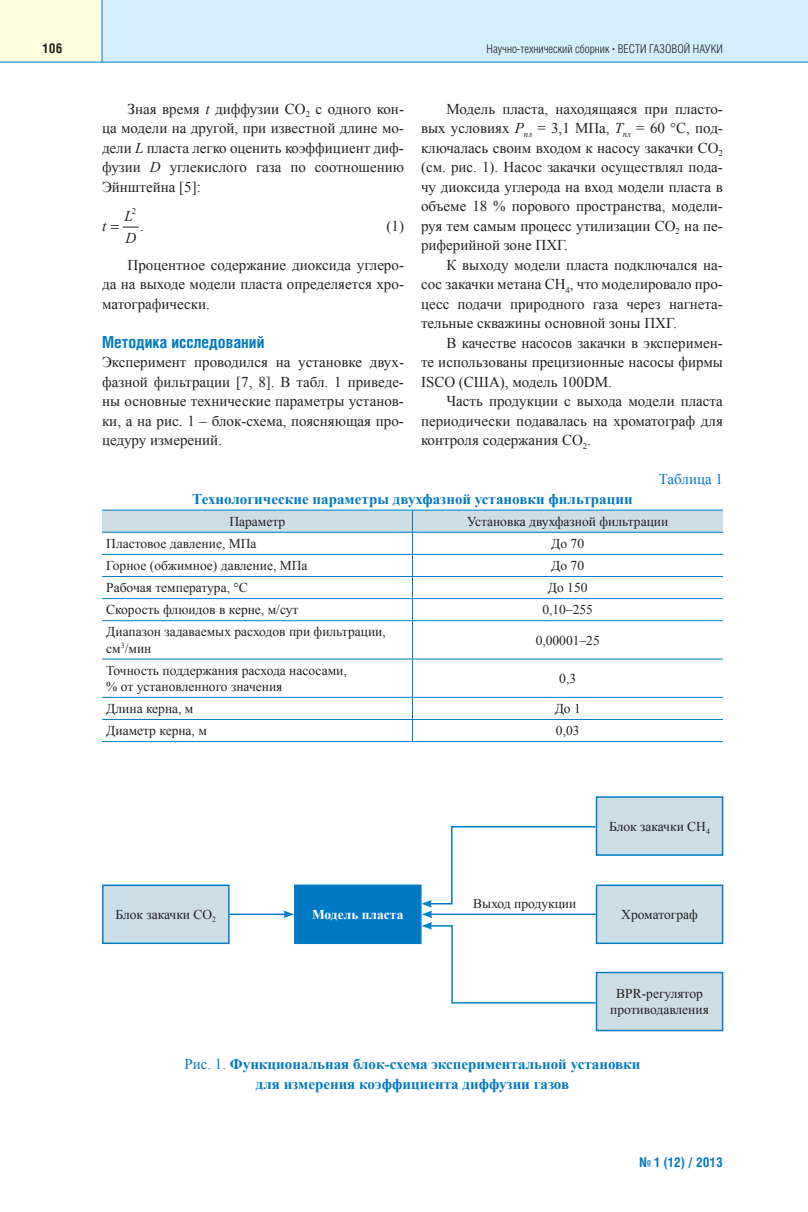
<style>
.page{position:relative;width:808px;height:1212px;background:#fff}
.page>*{position:absolute;margin:0;border:0;box-sizing:border-box;transform-origin:0 0}
.t1{font:700 16.5px "Helios Cond";color:#0079c2}
.t2{font:15px/19.5px "Times New Roman";color:#231f20;text-align:justify}
.t3{font:700 15px/19.5px "Times New Roman";color:#0079c2;text-align:center}
.t4{font:15px "Times New Roman";color:#0079c2}
.t5{font:italic 15px "Times New Roman";color:#231f20}
.t6{font:15px "Times New Roman";color:#231f20}
.t7{font:13.5px/16.2px "Times New Roman";color:#231f20}
.t8{font:700 13.5px "Times New Roman";color:#fff}
.t9{font:700 13.5px "Helios Cond";color:#0079c2}
.t10{font:700 13.5px "Helios Cond";color:#231f20}
.t11{font:300 12px "Helios Cond";color:#231f20}
.t12{font:8.7px "Times New Roman";color:#231f20}
.s1{font-family:"Times New Roman";font-weight:700}
.s2{font-style:italic}
.s3{font-weight:400}
</style>
<div class="page">
<div style="left:102px;top:0;width:706px;height:62px;background:#d4effb"></div>
<div style="left:0;top:0;width:102px;height:62px;background:#fffce0"></div>
<hr style="left:0;top:62px;width:808px;height:1px;background:#0079c2">
<hr style="left:102px;top:0;width:1px;height:62px;background:#0079c2">
<hr style="left:102px;top:620px;width:621px;height:1px;background:#007ec5">
<hr style="left:412px;top:621px;width:1px;height:38px;background:#007ec5">
<hr style="left:102px;top:659px;width:621px;height:1px;background:#007ec5">
<hr style="left:412px;top:659px;width:1px;height:38px;background:#007ec5">
<hr style="left:102px;top:697px;width:621px;height:1px;background:#007ec5">
<hr style="left:102px;top:719px;width:621px;height:1px;background:#007ec5">
<svg style="left:412px;top:698px;width:1px;height:43px"></svg>
<hr style="left:102px;top:741px;width:621px;height:1px;background:#007ec5">
<div style="left:103px;top:885px;width:126px;height:58px;background:#cddde6"></div>
<div style="left:102px;top:885px;width:128px;height:59px;border:2px solid #007ec5"></div>
<div style="left:295px;top:885px;width:126px;height:58px;background:#0079c2"></div>
<div style="left:294px;top:885px;width:127px;height:59px;border:2px solid #007ec5"></div>
<div style="left:596px;top:885px;width:126px;height:58px;background:#cddde6"></div>
<div style="left:596px;top:885px;width:127px;height:59px;border:2px solid #007ec5"></div>
<div style="left:596px;top:973px;width:126px;height:58px;background:#cddde6"></div>
<div style="left:596px;top:972px;width:127px;height:59px;border:2px solid #007ec5"></div>
<div style="left:596px;top:797px;width:126px;height:58px;background:#cddde6"></div>
<div style="left:596px;top:796px;width:127px;height:60px;border:2px solid #007ec5"></div>
<hr style="left:230px;top:914px;width:56px;height:1px;background:#007ec5">
<svg style="left:283px;top:910px;width:11px;height:8px"></svg>
<svg style="left:421px;top:825px;width:176px;height:179px"></svg>
<svg style="left:122px;top:226px;width:16px;height:2px"></svg>
<svg style="left:102px;top:510px;width:621px;height:110px"></svg>
<p class="t10" style="left:42px;top:44px;width:21px">106</p>
<p class="t11" style="left:487px;top:45px;width:238px">Научно-технический сборник <span class="s1">·</span> ВЕСТИ ГАЗОВОЙ НАУКИ</p>
<p class="t2" style="left:102px;top:99px;width:303px;text-indent:26px">Зная время <span class="s2">t</span> диффузии СО<sub>2</sub> с одного кон&shy;ца модели на другой, при известной длине мо&shy;дели <span class="s2">L</span> пласта легко оценить коэффициент диф&shy;фузии <span class="s2">D</span> углекислого газа по соотношению Эйнштейна [5]:</p>
<p class="t12" style="left:132px;top:207px;width:6px">2</p>
<p class="t6" style="left:140px;top:217px;width:5px">.</p>
<p class="t5" style="left:124px;top:208px;width:10px">L</p>
<p class="t2" style="left:386px;top:216px;width:19px">(1)</p>
<p class="t2" style="left:102px;top:255px;width:303px;text-indent:26px">Процентное содержание диоксида углеро&shy;да на выходе модели пласта определяется хро&shy;матографически.</p>
<p class="t1" style="left:102px;top:336px;width:164px">Методика исследований</p>
<p class="t2" style="left:102px;top:352px;width:303px">Эксперимент проводился на установке двух&shy;фазной фильтрации [7, 8]. В табл. 1 приведе&shy;ны основные технические параметры установ&shy;ки, а на рис. 1 – блок-схема, поясняющая про&shy;цедуру измерений.</p>
<p class="t5" style="left:102px;top:217px;width:6px">t</p>
<p class="t5" style="left:126px;top:229px;width:12px">D</p>
<p class="t2" style="left:421px;top:99px;width:303px;text-indent:26px">Модель пласта, находящаяся при пласто&shy;вых условиях <span class="s2">Р</span><sub>пл</sub> = 3,1 МПа, <span class="s2">Т</span><sub>пл</sub> = 60 С, под&shy;ключалась своим входом к насосу закачки СО<sub>2 </sub>(см. рис. 1). Насос закачки осуществлял пода&shy;чу диоксида углерода на вход модели пласта в объеме 18 % порового пространства, модели&shy;руя тем самым процесс утилизации СО<sub>2</sub> на пе&shy;риферийной зоне ПХГ.</p>
<p class="t2" style="left:421px;top:255px;width:303px;text-indent:26px">К выходу модели пласта подключался на&shy;сос закачки метана СН<sub>4</sub>, что моделировало про&shy;цесс подачи природного газа через нагнета&shy;тельные скважины основной зоны ПХГ.</p>
<p class="t2" style="left:421px;top:333px;width:303px;text-indent:26px">В качестве насосов закачки в эксперимен&shy;те использованы прецизионные насосы фирмы ISCO (США), модель 100DM.</p>
<p class="t2" style="left:421px;top:391px;width:303px;text-indent:26px">Часть продукции с выхода модели пласта периодически подавалась на хроматограф для контроля содержания СО<sub>2</sub>.</p>
<p class="t4" style="left:659px;top:471px;width:66px">Таблица 1</p>
<p class="t3" style="left:192px;top:489px;width:442px">Технологические параметры двухфазной установки фильтрации</p>
<p class="t7" style="left:229px;top:513px;width:57px">Параметр</p>
<p class="t7" style="left:467px;top:513px;width:203px">Установка двухфазной фильтрации</p>
<p class="t7" style="left:106px;top:535px;width:152px">Пластовое давление, МПа</p>
<p class="t7" style="left:551px;top:535px;width:34px">До 70</p>
<p class="t7" style="left:106px;top:557px;width:203px">Горное (обжимное) давление, МПа</p>
<p class="t7" style="left:551px;top:557px;width:34px">До 70</p>
<p class="t7" style="left:106px;top:580px;width:143px">Рабочая температура, С</p>
<p class="t7" style="left:548px;top:580px;width:41px">До 150</p>
<p class="t7" style="left:106px;top:602px;width:194px">Скорость флюидов в керне, м/сут</p>
<p class="t7" style="left:542px;top:602px;width:52px">0,10–255</p>
<p class="t7" style="left:106px;top:624px;width:281px">Диапазон задаваемых расходов при фильтрации, см<sup>3</sup>/мин</p>
<p class="t7" style="left:536px;top:632px;width:66px">0,00001–25</p>
<p class="t7" style="left:106px;top:662px;width:242px">Точность поддержания расхода насосами, % от установленного значения</p>
<p class="t7" style="left:559px;top:670px;width:18px">0,3</p>
<p class="t7" style="left:106px;top:700px;width:89px">Длина керна, м</p>
<p class="t7" style="left:555px;top:700px;width:28px">До 1</p>
<p class="t7" style="left:106px;top:723px;width:102px">Диаметр керна, м</p>
<p class="t7" style="left:556px;top:723px;width:25px">0,03</p>
<p class="t7" style="left:609px;top:818px;width:102px">Блок закачки СH<sub>4</sub></p>
<p class="t7" style="left:473px;top:896px;width:105px">Выход продукции</p>
<p class="t7" style="left:115px;top:906px;width:102px">Блок закачки СО<sub>2</sub></p>
<p class="t8" style="left:312px;top:907px;width:93px">Модель пласта</p>
<p class="t7" style="left:621px;top:906px;width:78px">Хроматограф</p>
<p class="t7" style="left:610px;top:985px;width:100px;text-align:center">BPR-регулятор противодавления</p>
<p class="t3" style="left:184px;top:1054px;width:458px"><span class="s3">Рис. 1.</span> Функциональная блок-схема экспериментальной установки для измерения коэффициента диффузии газов</p>
<p class="t9" style="left:639px;top:1158px;width:85px">№ 1 (12) / 2013</p>
</div>
